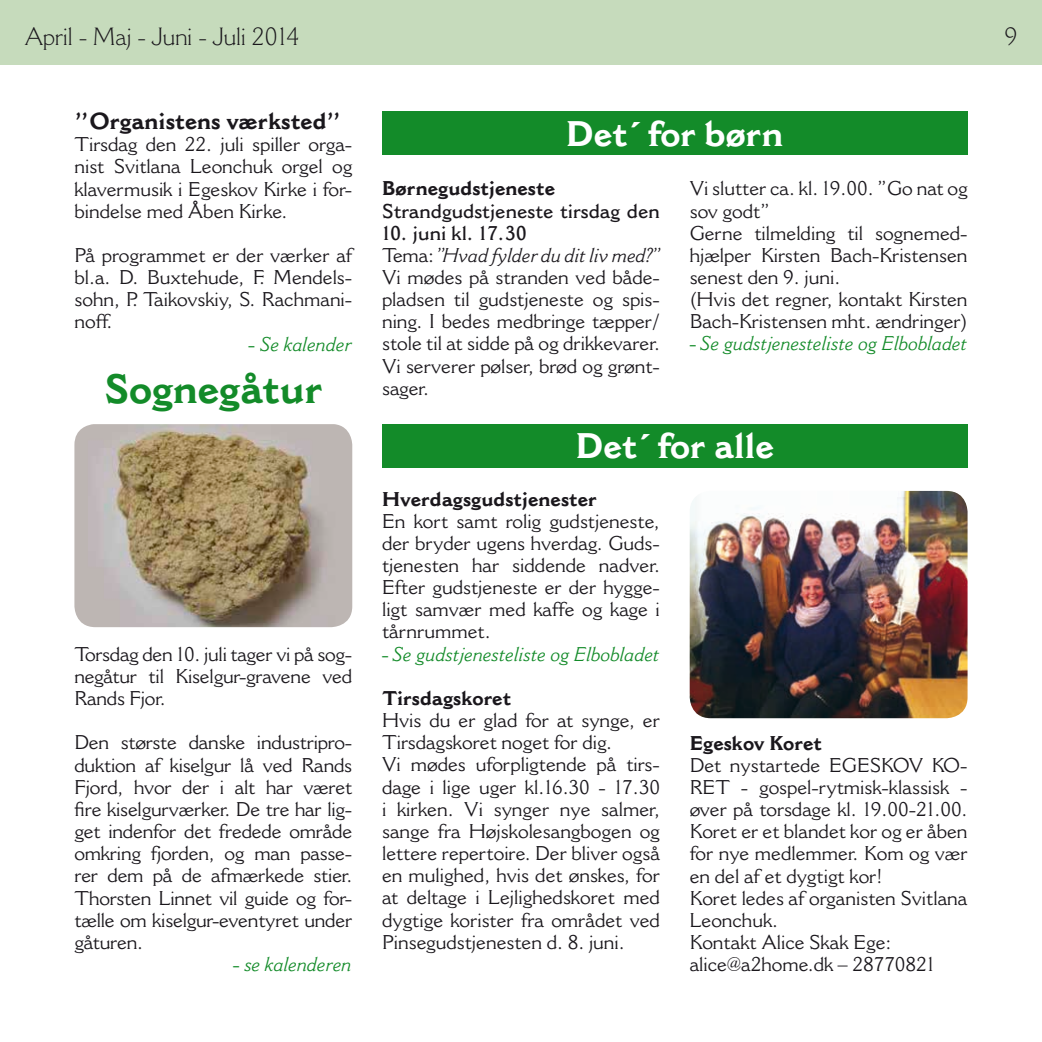
<style>
.page{position:relative;width:1042px;height:1042px;background:#fff}
.page>*{position:absolute;margin:0;border:0;box-sizing:border-box;transform-origin:0 0}
.t1{font:700 40.25px "Cantoria MT Std";color:#138b29}
.t2{font:700 35px "Cantoria MT Std";color:#fff}
.t3{font:300 24.5px "Cantoria MT Std";color:#1a171c}
.t4{font:700 22.75px "Cantoria MT Std";color:#1a171c}
.t5{font:19.6px/22.2px "Cantoria MT Std";color:#1a171c;text-align:justify}
.t6{font:italic 19.6px "Cantoria MT Std";color:#138b29}
.t7{font:700 19.6px "Cantoria MT Std";color:#1a171c}
.t8{font:600 19.6px "Cantoria MT Std";color:#1a171c}
.s1{font-weight:600}
.s2{font-style:italic}
</style>
<div class="page">
<div style="left:0;top:0;width:1042px;height:64px;background:#c6dbbc"></div>
<div style="left:382px;top:112px;width:585px;height:43px;background:#138b29"></div>
<div style="left:382px;top:424px;width:585px;height:43px;background:#138b29"></div>
<img style="left:690px;top:491px;width:277px;height:227px">
<img style="left:74px;top:424px;width:278px;height:203px">
<p class="t3" style="left:25px;top:22px;width:276px">April - Maj - Juni - Juli 2014</p>
<p class="t4" style="left:74px;top:107px;width:268px">”Organistens værksted”</p>
<p class="t5" style="left:74px;top:133px;width:279px">Tirsdag den 22. juli spiller orga&shy;nist Svitlana Leonchuk orgel og klavermusik i Egeskov Kirke i for&shy;bindelse med Åben Kirke.</p>
<p class="t5" style="left:74px;top:244px;width:279px">På programmet er der værker af bl.a. D. Buxtehude, F. Mendels&shy;sohn, P. Taikovskiy, S. Rachmani&shy;noff.</p>
<p class="t6" style="left:248px;top:332px;width:105px">- Se kalender</p>
<h1 class="t1" style="left:104px;top:365px;width:219px">Sognegåtur</h1>
<p class="t5" style="left:74px;top:643px;width:279px">Torsdag den 10. juli tager vi på sog&shy;negåtur til Kiselgur-gravene ved Rands Fjor.</p>
<p class="t5" style="left:74px;top:731px;width:279px">Den største danske industripro&shy;duktion af kiselgur lå ved Rands Fjord, hvor der i alt har været fire kiselgurværker. De tre har lig&shy;get indenfor det fredede område omkring fjorden, og man passe&shy;rer dem på de afmærkede stier.<br>Thorsten Linnet vil guide og for&shy;tælle om kiselgur-eventyret under gåturen.</p>
<p class="t6" style="left:233px;top:952px;width:120px">- se kalenderen</p>
<h2 class="t2" style="left:566px;top:113px;width:219px">Det´ for børn</h2>
<p class="t7" style="left:382px;top:177px;width:174px">Børnegudstjeneste</p>
<p class="t8" style="left:382px;top:199px;width:279px">Strandgudstjeneste tirsdag den</p>
<p class="t5" style="left:382px;top:222px;width:281px;text-align:left"><span class="s1">10. juni kl. 17.30<br></span>Tema: <span class="s2">”Hvad fylder du dit liv med?”<br></span>Vi mødes på stranden ved både&shy;pladsen til gudstjeneste og spis&shy;ning. I bedes medbringe tæpper/ stole til at sidde på og drikkevarer.<br>Vi serverer pølser, brød og grønt&shy;sager.</p>
<p class="t5" style="left:690px;top:177px;width:279px;text-align:left">Vi slutter ca. kl. 19.00. ”Go nat og sov godt”<br>Gerne tilmelding til sognemed&shy;hjælper Kirsten Bach-Kristensen senest den 9. juni.<br>(Hvis det regner, kontakt Kirsten<br>Bach-Kristensen mht. ændringer)</p>
<p class="t6" style="left:690px;top:332px;width:279px">- Se gudstjenesteliste og Elbobladet</p>
<h2 class="t2" style="left:576px;top:425px;width:200px">Det´ for alle</h2>
<p class="t7" style="left:382px;top:487px;width:216px">Hverdagsgudstjenester</p>
<p class="t5" style="left:382px;top:510px;width:279px">En kort samt rolig gudstjeneste, der bryder ugens hverdag. Guds&shy;tjenesten har siddende nadver.<br>Efter gudstjeneste er der hygge&shy;ligt samvær med kaffe og kage i tårnrummet.</p>
<p class="t6" style="left:382px;top:642px;width:279px">- Se gudstjenesteliste og Elbobladet</p>
<p class="t7" style="left:382px;top:686px;width:131px">Tirsdagskoret</p>
<p class="t5" style="left:382px;top:709px;width:279px;text-align:left">Hvis du er glad for at synge, er<br>Tirsdagskoret noget for dig.<br>Vi mødes uforpligtende på tirs&shy;dage i lige uger kl.16.30 - 17.30 i kirken. Vi synger nye salmer, sange fra Højskolesangbogen og lettere repertoire. Der bliver også en mulighed, hvis det ønskes, for at deltage i Lejlighedskoret med dygtige korister fra området ved<br>Pinsegudstjenesten d. 8. juni.</p>
<p class="t7" style="left:690px;top:731px;width:134px">Egeskov Koret</p>
<p class="t5" style="left:690px;top:753px;width:279px;text-align:left">Det nystartede EGESKOV KO-<br>RET - gospel-rytmisk-klassisk - øver på torsdage kl. 19.00-21.00.<br>Koret er et blandet kor og er åben for nye medlemmer. Kom og vær en del af et dygtigt kor!<br>Koret ledes af organisten Svitlana<br>Leonchuk.<br>Kontakt Alice Skak Ege: alice@a2home.dk – 28770821</p>
<p class="t3" style="left:1004px;top:22px;width:14px">9</p>
</div>
